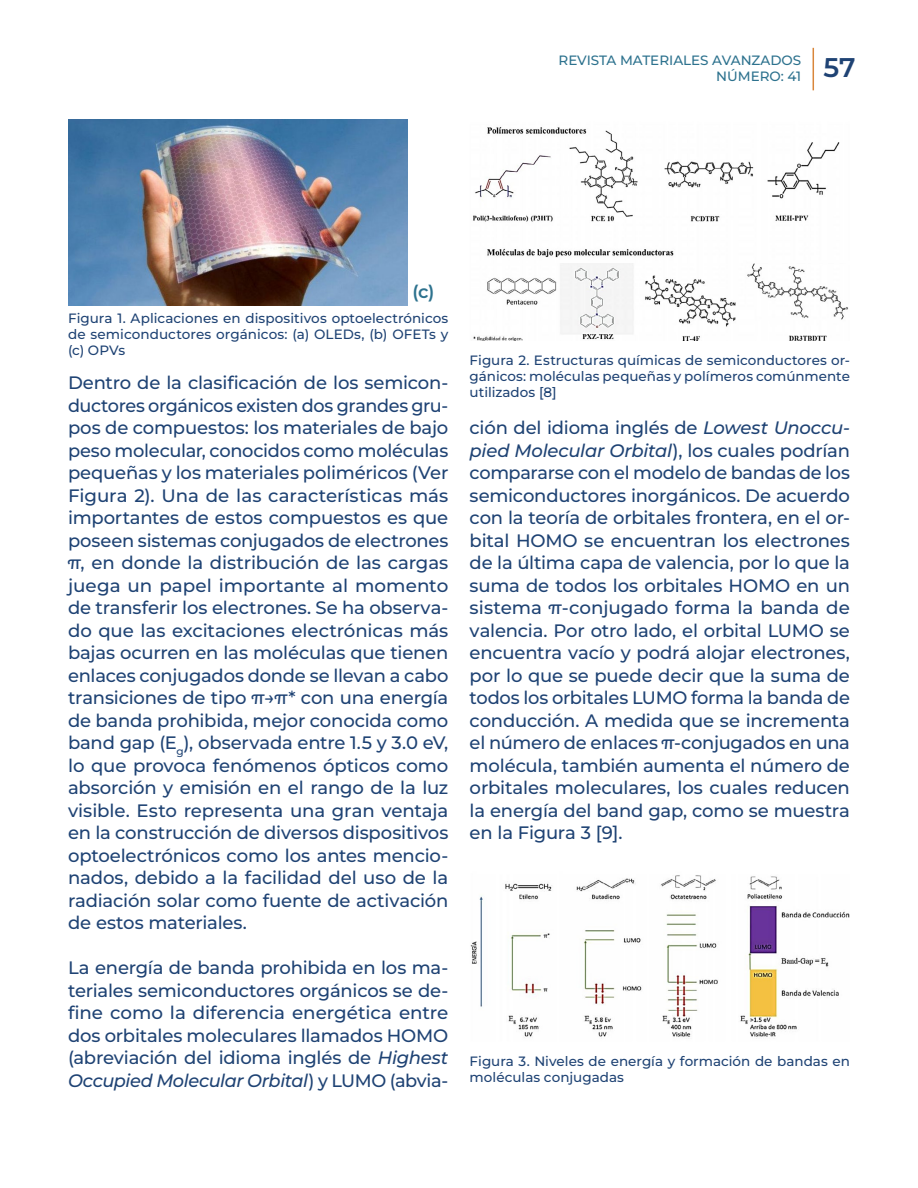
<style>
.page{position:relative;width:918px;height:1188px;background:#fff}
.page>*{position:absolute;margin:0;border:0;box-sizing:border-box;transform-origin:0 0}
.t1{font:600 27px "Montserrat";color:#1f4374}
.t2{font:500 18px/22.5px "Montserrat";letter-spacing:-.01em;color:#1f4374;text-align:justify}
.t3{font:600 18px "Montserrat";color:#2d728e}
.t4{font:500 13.5px/16.2px "Montserrat";letter-spacing:.005em;color:#1f4374;text-align:justify}
.t5{font:500 13.5px/16.2px "Montserrat";color:#2d728e;text-align:right}
.s1{font-style:italic}
</style>
<div class="page">
<hr style="left:813px;top:48px;width:1px;height:42px;background:#d9863b">
<img style="left:68px;top:119px;width:339px;height:186px">
<img style="left:473px;top:127px;width:375px;height:214px">
<img style="left:470px;top:875px;width:380px;height:164px">
<p class="t5" style="left:559px;top:52px;width:244px">REVISTA MATERIALES AVANZADOS<br>NÚMERO: 41</p>
<h1 class="t1" style="left:824px;top:49px;width:33px">57</h1>
<p class="t3" style="left:412px;top:280px;width:23px">(c)</p>
<p class="t4" style="left:68px;top:309px;width:382px">Figura 1. Aplicaciones en dispositivos optoelectrónicos de semiconductores orgánicos: (a) OLEDs, (b) OFETs y (c) OPVs</p>
<p class="t2" style="left:68px;top:371px;width:382px">Dentro de la clasificación de los semicon&shy;ductores orgánicos existen dos grandes gru&shy;pos de compuestos: los materiales de bajo peso molecular, conocidos como moléculas pequeñas y los materiales poliméricos (Ver Figura 2). Una de las características más importantes de estos compuestos es que poseen sistemas conjugados de electrones π, en donde la distribución de las cargas juega un papel importante al momento de transferir los electrones. Se ha observa&shy;do que las excitaciones electrónicas más bajas ocurren en las moléculas que tienen enlaces conjugados donde se llevan a cabo transiciones de tipo π→π* con una energía de banda prohibida, mejor conocida como band gap (E<sub>g</sub>), observada entre 1.5 y 3.0 eV, lo que provoca fenómenos ópticos como absorción y emisión en el rango de la luz visible. Esto representa una gran ventaja en la construcción de diversos dispositivos optoelectrónicos como los antes mencio&shy;nados, debido a la facilidad del uso de la radiación solar como fuente de activación de estos materiales.</p>
<p class="t2" style="left:68px;top:956px;width:382px">La energía de banda prohibida en los ma&shy;teriales semiconductores orgánicos se de&shy;fine como la diferencia energética entre dos orbitales moleculares llamados HOMO (abreviación del idioma inglés de <span class="s1">Highest Occupied Molecular Orbital</span>) y LUMO (abvia-</p>
<p class="t4" style="left:470px;top:352px;width:382px">Figura 2. Estructuras químicas de semiconductores or&shy;gánicos: moléculas pequeñas y polímeros comúnmente utilizados [8]</p>
<p class="t2" style="left:470px;top:416px;width:382px">ción del idioma inglés de <span class="s1">Lowest Unoccu&shy;pied Molecular Orbital</span>), los cuales podrían compararse con el modelo de bandas de los semiconductores inorgánicos. De acuerdo con la teoría de orbitales frontera, en el or&shy;bital HOMO se encuentran los electrones de la última capa de valencia, por lo que la suma de todos los orbitales HOMO en un sistema π-conjugado forma la banda de valencia. Por otro lado, el orbital LUMO se encuentra vacío y podrá alojar electrones, por lo que se puede decir que la suma de todos los orbitales LUMO forma la banda de conducción. A medida que se incrementa el número de enlaces π-conjugados en una molécula, también aumenta el número de orbitales moleculares, los cuales reducen la energía del band gap, como se muestra en la Figura 3 [9].</p>
<p class="t4" style="left:470px;top:1053px;width:382px">Figura 3. Niveles de energía y formación de bandas en moléculas conjugadas</p>
</div>
